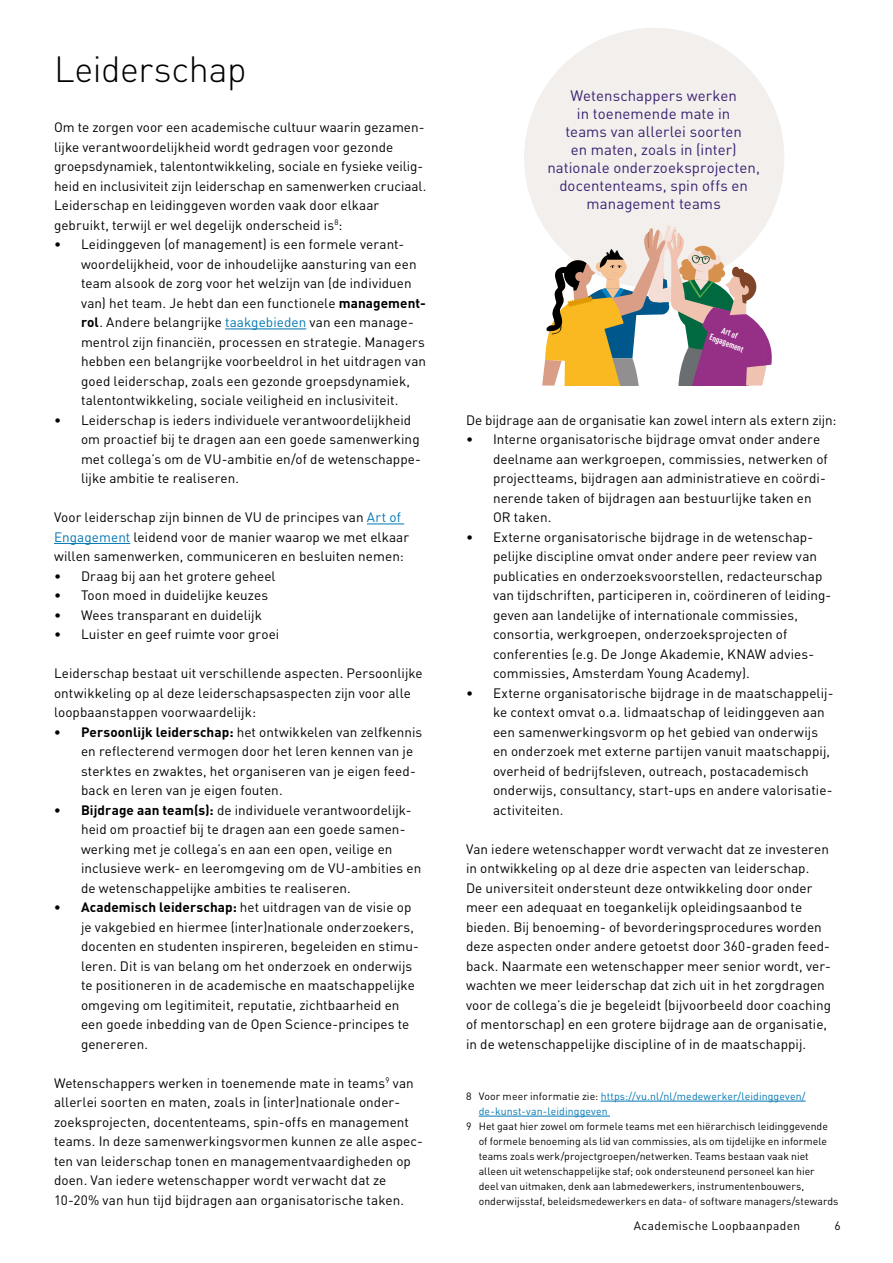
<style>
.page{position:relative;width:893px;height:1263px;background:#fff}
.page>*{position:absolute;margin:0;border:0;box-sizing:border-box;transform-origin:0 0}
.Body{font:300 36px "DIN Pro";letter-spacing:-.01em;color:#000}
.Kop{font:15px/18px "DIN Pro";letter-spacing:.005em;color:#3b2171;text-align:center}
.Body-2{font:13.5px/19.5px "DIN Pro";letter-spacing:.005em;color:#000}
.t1{font:12px "DIN Pro";letter-spacing:.025em;color:#000}
.Voetnoot{font:10.5px/15px "DIN Pro";color:#000}
.Voetnoot-2{font:10.5px/15px "DIN Pro";letter-spacing:.01em;color:#0077b3}
.t2{font:700 condensed 8.7px/10.5px "DIN Pro";color:#fff;text-align:center}
.s1{font-weight:700}
.s2{color:#0077b3}
.s3{color:#000}
</style>
<div class="page">
<hr style="left:225px;top:329px;width:81px;height:1px;background:#0077b3">
<hr style="left:367px;top:524px;width:37px;height:1px;background:#0077b3">
<hr style="left:54px;top:543px;width:76px;height:1px;background:#0077b3">
<hr style="left:601px;top:1101px;width:205px;height:1px;background:#0077b3">
<hr style="left:479px;top:1116px;width:131px;height:1px;background:#0077b3">
<div style="left:524px;top:28px;width:260px;height:260px;background:#f2efed;border-radius:50%"></div>
<svg style="left:542px;top:225px;width:230px;height:161px"></svg>
<img style="left:761px;top:327px;width:4px;height:57px">
<p class="Body" style="left:54px;top:41px;width:194px">Leiderschap</p>
<p class="Body-2" style="left:54px;top:116px;width:374px">Om te zorgen voor een academische cultuur waarin gezamen&shy;lijke verantwoordelijkheid wordt gedragen voor gezonde groepsdynamiek, talentontwikkeling, sociale en fysieke veilig&shy;heid en inclusiviteit zijn leiderschap en samenwerken cruciaal.</p>
<p class="Body-2" style="left:54px;top:194px;width:327px">Leiderschap en leidinggeven worden vaak door elkaar gebruikt, terwijl er wel degelijk onderscheid is<sup>8</sup>:</p>
<p class="Body-2" style="left:81px;top:233px;width:347px;text-indent:-27px">• Leidinggeven (of management) is een formele verant&shy;woordelijkheid, voor de inhoudelijke aansturing van een team alsook de zorg voor het welzijn van (de individuen van) het team. Je hebt dan een functionele <span class="s1">management&shy;rol</span>. Andere belangrijke <span class="s2">taakgebieden</span> van een manage&shy;mentrol zijn financiën, processen en strategie. Managers hebben een belangrijke voorbeeldrol in het uitdragen van goed leiderschap, zoals een gezonde groepsdynamiek, talentontwikkeling, sociale veiligheid en inclusiviteit.</p>
<p class="Body-2" style="left:81px;top:409px;width:341px;text-indent:-27px">• Leiderschap is ieders individuele verantwoordelijkheid om proactief bij te dragen aan een goede samenwerking met collega’s om de VU-ambitie en/of de wetenschappe&shy;lijke ambitie te realiseren.</p>
<p class="Body-2" style="left:54px;top:506px;width:357px">Voor leiderschap zijn binnen de VU de principes van <span class="s2">Art of<br>Engagement</span> leidend voor de manier waarop we met elkaar willen samenwerken, communiceren en besluiten nemen:</p>
<p class="Body-2" style="left:54px;top:565px;width:223px">• Draag bij aan het grotere geheel</p>
<p class="Body-2" style="left:54px;top:584px;width:216px">• Toon moed in duidelijke keuzes</p>
<p class="Body-2" style="left:54px;top:604px;width:209px">• Wees transparant en duidelijk</p>
<p class="Body-2" style="left:54px;top:623px;width:227px">• Luister en geef ruimte voor groei</p>
<p class="Body-2" style="left:54px;top:662px;width:370px">Leiderschap bestaat uit verschillende aspecten. Persoonlijke ontwikkeling op al deze leiderschapsaspecten zijn voor alle loopbaanstappen voorwaardelijk:</p>
<p class="Body-2" style="left:81px;top:721px;width:343px;text-indent:-27px"><span class="s1">• Persoonlijk leiderschap:</span> het ontwikkelen van zelfkennis en reflecterend vermogen door het leren kennen van je sterktes en zwaktes, het organiseren van je eigen feed&shy;back en leren van je eigen fouten.</p>
<p class="Body-2" style="left:81px;top:799px;width:342px;text-indent:-27px"><span class="s1">• Bijdrage aan team(s):</span> de individuele verantwoordelijk&shy;heid om proactief bij te dragen aan een goede samen&shy;werking met je collega’s en aan een open, veilige en inclusieve werk- en leeromgeving om de VU-ambities en de wetenschappelijke ambities te realiseren.</p>
<p class="Body-2" style="left:81px;top:896px;width:339px;text-indent:-27px"><span class="s1">• Academisch leiderschap:</span> het uitdragen van de visie op je vakgebied en hiermee (inter)nationale onderzoekers, docenten en studenten inspireren, begeleiden en stimu&shy;leren. Dit is van belang om het onderzoek en onderwijs te positioneren in de academische en maatschappelijke omgeving om legitimiteit, reputatie, zichtbaarheid en een goede inbedding van de Open Science-principes te genereren.</p>
<p class="Body-2" style="left:54px;top:1072px;width:368px">Wetenschappers werken in toenemende mate in teams<sup>9</sup> van allerlei soorten en maten, zoals in (inter)nationale onder&shy;zoeksprojecten, docententeams, spin-offs en management teams. In deze samenwerkingsvormen kunnen ze alle aspec&shy;ten van leiderschap tonen en managementvaardigheden op doen. Van iedere wetenschapper wordt verwacht dat ze 10-20% van hun tijd bijdragen aan organisatorische taken.</p>
<p class="Kop" style="left:547px;top:85px;width:214px">Wetenschappers werken<br>in toenemende mate in<br>teams van allerlei soorten<br>en maten, zoals in (inter) nationale onderzoeksprojecten, docententeams, spin offs en management teams</p>
<p class="t2" style="left:716px;top:321px;width:38px;rotate:22deg">Art of<br>Engagement</p>
<p class="Body-2" style="left:466px;top:409px;width:372px">De bijdrage aan de organisatie kan zowel intern als extern zijn:</p>
<p class="Body-2" style="left:493px;top:428px;width:336px;text-indent:-27px">• Interne organisatorische bijdrage omvat onder andere deelname aan werkgroepen, commissies, netwerken of projectteams, bijdragen aan administratieve en coördi&shy;nerende taken of bijdragen aan bestuurlijke taken en OR taken.</p>
<p class="Body-2" style="left:493px;top:526px;width:338px;text-indent:-27px">• Externe organisatorische bijdrage in de wetenschap&shy;pelijke discipline omvat onder andere peer review van publicaties en onderzoeksvoorstellen, redacteurschap van tijdschriften, participeren in, coördineren of leiding&shy;geven aan landelijke of internationale commissies, consortia, werkgroepen, onderzoeksprojecten of conferenties (e.g. De Jonge Akademie, KNAW advies&shy;commissies, Amsterdam Young Academy).</p>
<p class="Body-2" style="left:493px;top:682px;width:342px;text-indent:-27px">• Externe organisatorische bijdrage in de maatschappelij&shy;ke context omvat o.a. lidmaatschap of leidinggeven aan een samenwerkingsvorm op het gebied van onderwijs en onderzoek met externe partijen vanuit maatschappij, overheid of bedrijfsleven, outreach, postacademisch onderwijs, consultancy, start-ups en andere valorisatie&shy;activiteiten.</p>
<p class="Body-2" style="left:466px;top:838px;width:367px">Van iedere wetenschapper wordt verwacht dat ze investeren in ontwikkeling op al deze drie aspecten van leiderschap.<br>De universiteit ondersteunt deze ontwikkeling door onder meer een adequaat en toegankelijk opleidingsaanbod te bieden. Bij benoeming- of bevorderingsprocedures worden deze aspecten onder andere getoetst door 360-graden feed&shy;back. Naarmate een wetenschapper meer senior wordt, ver&shy;wachten we meer leiderschap dat zich uit in het zorgdragen voor de collega’s die je begeleidt (bijvoorbeeld door coaching of mentorschap) en een grotere bijdrage aan de organisatie, in de wetenschappelijke discipline of in de maatschappij.</p>
<p class="Voetnoot-2" style="left:479px;top:1087px;width:328px;text-indent:-13px"><span class="s3">8 Voor meer informatie zie:</span> https://vu.nl/nl/medewerker/leidinggeven/ de-kunst-van-leidinggeven</p>
<p class="Voetnoot" style="left:479px;top:1117px;width:361px;text-indent:-13px">9 Het gaat hier zowel om formele teams met een hiërarchisch leidinggevende of formele benoeming als lid van commissies, als om tijdelijke en informele teams zoals werk/projectgroepen/netwerken. Teams bestaan vaak niet alleen uit wetenschappelijke staf; ook ondersteunend personeel kan hier<br>deel van uitmaken, denk aan labmedewerkers, instrumentenbouwers, onderwijsstaf, beleidsmedewerkers en data- of software managers/stewards</p>
<p class="t1" style="left:634px;top:1216px;width:168px">Academische Loopbaanpaden</p>
<p class="t1" style="left:835px;top:1216px;width:8px">6</p>
</div>
